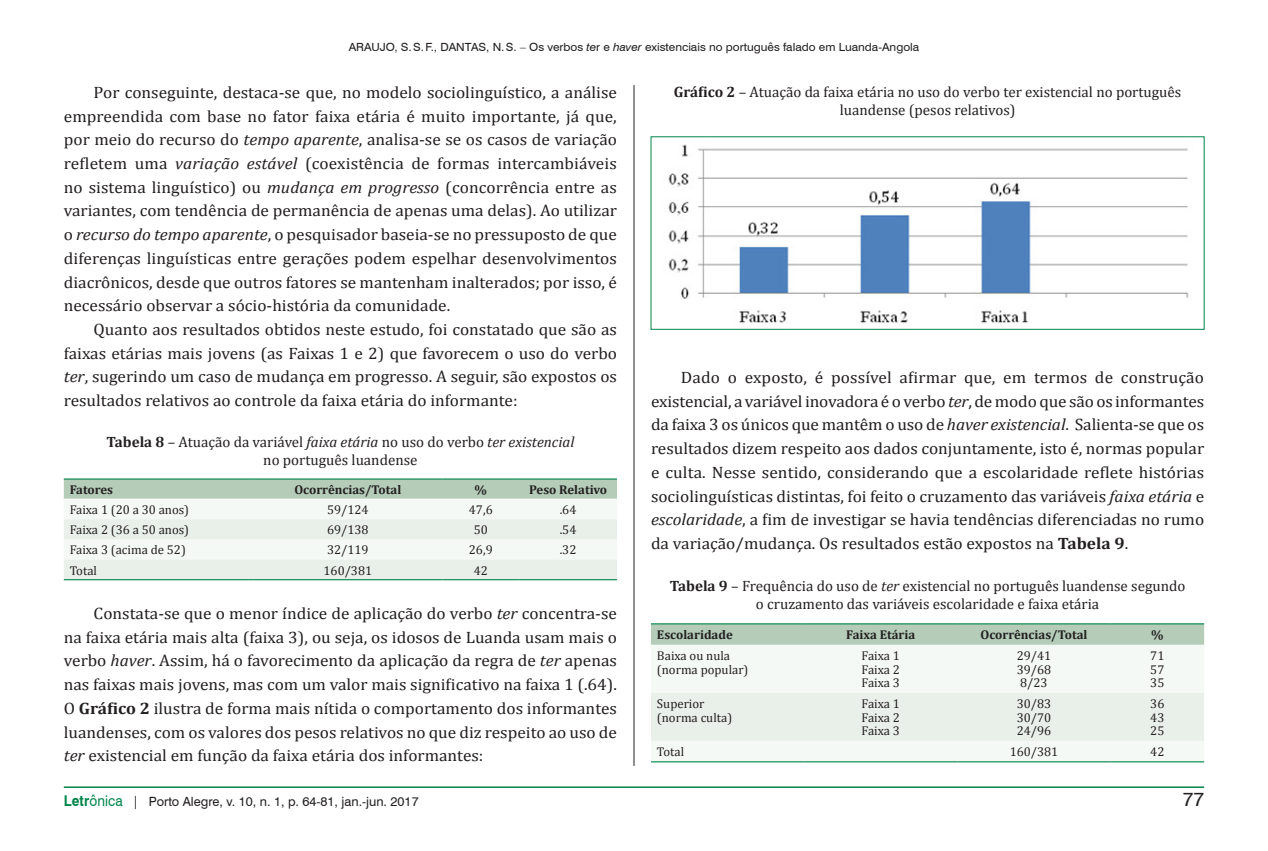
<style>
.page{position:relative;width:1268px;height:851px;background:#fff}
.page>*{position:absolute;margin:0;border:0;box-sizing:border-box;transform-origin:0 0}
.t1{font:19.5px "Swiss 721 BT";color:#231f20}
.t2{font:16.5px/23.7px "Cambria";color:#231f20;text-align:justify;scale:1.05 1}
.t3{font:15px/18px "Cambria";color:#231f20;text-align:center}
.t4{font:12.75px/13.5px "Cambria";color:#231f20;text-align:justify}
.t5{font:700 12.75px "Cambria";color:#231f20}
.t6{font:12.75px "Swiss 721 BT";color:#231f20}
.t7{font:700 12.75px "Cambria";letter-spacing:-.02em;color:#231f20}
.t8{font:11.25px "Swiss 721 BT";color:#231f20;scale:1.05 1}
.s1{font-style:italic}
.s2{font-weight:700}
.s3{font-weight:700;font-size:14.85px;color:#00854a}
.s4{font-size:14.85px;color:#00854a}
.s5{font-size:13.2px}
</style>
<div class="page">
<hr style="left:64px;top:786px;width:1139px;height:1px;background:#00854a">
<hr style="left:633px;top:85px;width:1px;height:680px;background:#231f20">
<svg style="left:64px;top:479px;width:553px;height:100px"></svg>
<hr style="left:64px;top:478px;width:189px;height:1px;background:#00854a">
<hr style="left:253px;top:478px;width:189px;height:1px;background:#00854a">
<hr style="left:442px;top:478px;width:77px;height:1px;background:#00854a">
<hr style="left:519px;top:478px;width:98px;height:1px;background:#00854a">
<hr style="left:64px;top:579px;width:189px;height:1px;background:#00854a">
<hr style="left:253px;top:579px;width:189px;height:1px;background:#00854a">
<hr style="left:442px;top:579px;width:77px;height:1px;background:#00854a">
<hr style="left:519px;top:579px;width:98px;height:1px;background:#00854a">
<hr style="left:64px;top:498px;width:189px;height:1px;background:#fff">
<hr style="left:253px;top:498px;width:189px;height:1px;background:#fff">
<hr style="left:442px;top:498px;width:77px;height:1px;background:#fff">
<hr style="left:519px;top:498px;width:98px;height:1px;background:#fff">
<div style="left:651px;top:624px;width:552px;height:20px;background:#b4ccb8"></div>
<div style="left:651px;top:644px;width:552px;height:97px;background:#f5f9f6"></div>
<div style="left:651px;top:692px;width:552px;height:48px;background:#e9f0ea"></div>
<hr style="left:651px;top:623px;width:153px;height:1px;background:#00854a">
<hr style="left:804px;top:623px;width:153px;height:1px;background:#00854a">
<hr style="left:957px;top:623px;width:153px;height:1px;background:#00854a">
<hr style="left:1110px;top:623px;width:93px;height:1px;background:#00854a">
<hr style="left:651px;top:761px;width:153px;height:1px;background:#00854a">
<hr style="left:804px;top:761px;width:153px;height:1px;background:#00854a">
<hr style="left:957px;top:761px;width:153px;height:1px;background:#00854a">
<hr style="left:1110px;top:761px;width:93px;height:1px;background:#00854a">
<img style="left:668px;top:144px;width:521px;height:179px">
<p class="t8" style="left:348px;top:40px;width:104px">Araujo, S.S.F., Dantas</p>
<p class="t8" style="left:486px;top:40px;width:414px">, N.S. – Os verbos <span class="s1">te</span>r e <span class="s1">haver</span> existenciais no português falado em Luanda-Angola</p>
<p class="t2" style="left:64px;top:80px;width:528px;text-indent:30px">Por conseguinte, destaca-se que, no modelo sociolinguístico, a análise empreendida com base no fator faixa etária é muito importante, já que, por meio do recurso do <span class="s1">tempo aparente</span>, analisa-se se os casos de variação refletem uma <span class="s1">variação estável</span> (coexistência de formas intercambiáveis no sistema linguístico) ou <span class="s1">mudança em progresso</span> (concorrência entre as variantes, com tendência de permanência de apenas uma delas). Ao utilizar o <span class="s1">recurso do tempo aparente</span>, o pesquisador baseia-se no pressuposto de que diferenças linguísticas entre gerações podem espelhar desenvolvimentos diacrônicos, desde que outros fatores se mantenham inalterados; por isso, é necessário observar a sócio-história da comunidade.</p>
<p class="t2" style="left:64px;top:317px;width:528px;text-indent:30px">Quanto aos resultados obtidos neste estudo, foi constatado que são as faixas etárias mais jovens (as Faixas 1 e 2) que favorecem o uso do verbo <span class="s1">ter</span>, sugerindo um caso de mudança em progresso. A seguir, são expostos os resultados relativos ao controle da faixa etária do informante:</p>
<p class="t3" style="left:106px;top:432px;width:469px"><span class="s2">Tabela 8</span> – Atuação da variável <span class="s1">faixa etária</span> no uso do verbo <span class="s1">ter existencial </span>no português luandense</p>
<p class="t5" style="left:70px;top:482px;width:45px">Fatores</p>
<p class="t5" style="left:294px;top:482px;width:108px">Ocorrências/Total</p>
<p class="t5" style="left:474px;top:482px;width:14px">%</p>
<p class="t7" style="left:529px;top:482px;width:79px">Peso Relativo</p>
<p class="t4" style="left:70px;top:503px;width:121px">Faixa 1 (20 a 30 anos)</p>
<p class="t4" style="left:327px;top:503px;width:43px">59/124</p>
<p class="t4" style="left:469px;top:503px;width:25px">47,6</p>
<p class="t4" style="left:559px;top:503px;width:18px">.64</p>
<p class="t4" style="left:70px;top:523px;width:121px">Faixa 2 (36 a 50 anos)</p>
<p class="t4" style="left:327px;top:523px;width:43px">69/138</p>
<p class="t4" style="left:473px;top:523px;width:16px">50</p>
<p class="t4" style="left:559px;top:523px;width:18px">.54</p>
<p class="t4" style="left:70px;top:543px;width:118px">Faixa 3 (acima de 52)</p>
<p class="t4" style="left:327px;top:543px;width:43px">32/119</p>
<p class="t4" style="left:469px;top:543px;width:25px">26,9</p>
<p class="t4" style="left:559px;top:543px;width:18px">.32</p>
<p class="t4" style="left:70px;top:563px;width:29px">Total</p>
<p class="t4" style="left:323px;top:563px;width:50px">160/381</p>
<p class="t4" style="left:473px;top:563px;width:16px">42</p>
<p class="t2" style="left:64px;top:601px;width:528px;text-indent:30px">Constata-se que o menor índice de aplicação do verbo <span class="s1">ter</span> concentra-se na faixa etária mais alta (faixa 3), ou seja, os idosos de Luanda usam mais o verbo <span class="s1">haver</span>. Assim, há o favorecimento da aplicação da regra de <span class="s1">ter</span> apenas nas faixas mais jovens, mas com um valor mais significativo na faixa 1 (.64).<br>O <span class="s2">Gráfico 2</span> ilustra de forma mais nítida o comportamento dos informantes luandenses, com os valores dos pesos relativos no que diz respeito ao uso de <span class="s1">ter</span> existencial em função da faixa etária dos informantes:</p>
<p class="t6" style="left:64px;top:794px;width:356px"><span class="s3">Letr</span><span class="s4">ônica</span> <span class="s5">|</span> Porto Alegre, v. 10, n. 1, p. 64-81, jan.-jun. 2017</p>
<p class="t3" style="left:673px;top:83px;width:509px"><span class="s2">Gráfico 2</span> – Atuação da faixa etária no uso do verbo ter existencial no português luandense (pesos relativos)</p>
<p class="t2" style="left:651px;top:365px;width:528px;text-indent:30px">Dado o exposto, é possível afirmar que, em termos de construção existencial, a variável inovadora é o verbo <span class="s1">ter</span>, de modo que são os informantes da faixa 3 os únicos que mantêm o uso de <span class="s1">haver existencial</span>. Salienta-se que os resultados dizem respeito aos dados conjuntamente, isto é, normas popular e culta. Nesse sentido, considerando que a escolaridade reflete histórias sociolinguísticas distintas, foi feito o cruzamento das variáveis <span class="s1">faixa etária</span> e <span class="s1">escolaridade</span>, a fim de investigar se havia tendências diferenciadas no rumo da variação/mudança. Os resultados estão expostos na <span class="s2">Tabela 9</span>.</p>
<p class="t3" style="left:669px;top:576px;width:517px"><span class="s2">Tabela 9</span> – Frequência do uso de <span class="s1">ter</span> existencial no português luandense segundo o cruzamento das variáveis escolaridade e faixa etária</p>
<p class="t5" style="left:657px;top:627px;width:77px">Escolaridade</p>
<p class="t5" style="left:846px;top:627px;width:70px">Faixa Etária</p>
<p class="t5" style="left:980px;top:627px;width:108px">Ocorrências/Total</p>
<p class="t5" style="left:1150px;top:627px;width:14px">%</p>
<p class="t4" style="left:657px;top:649px;width:93px">Baixa ou nula (norma popular)</p>
<p class="t4" style="left:861px;top:649px;width:40px">Faixa 1<br>Faixa 2<br>Faixa 3</p>
<p class="t4" style="left:1016px;top:649px;width:36px">29/41<br>39/68<br>8/23</p>
<p class="t4" style="left:1149px;top:649px;width:16px">71<br>57<br>35</p>
<p class="t4" style="left:657px;top:697px;width:77px">Superior (norma culta)</p>
<p class="t4" style="left:861px;top:697px;width:40px">Faixa 1<br>Faixa 2<br>Faixa 3</p>
<p class="t4" style="left:1016px;top:697px;width:36px">30/83<br>30/70<br>24/96</p>
<p class="t4" style="left:1149px;top:697px;width:16px">36<br>43<br>25</p>
<p class="t4" style="left:657px;top:745px;width:29px">Total</p>
<p class="t4" style="left:1009px;top:745px;width:50px">160/381</p>
<p class="t4" style="left:1149px;top:745px;width:16px">42</p>
<p class="t1" style="left:1182px;top:787px;width:23px">77</p>
</div>
